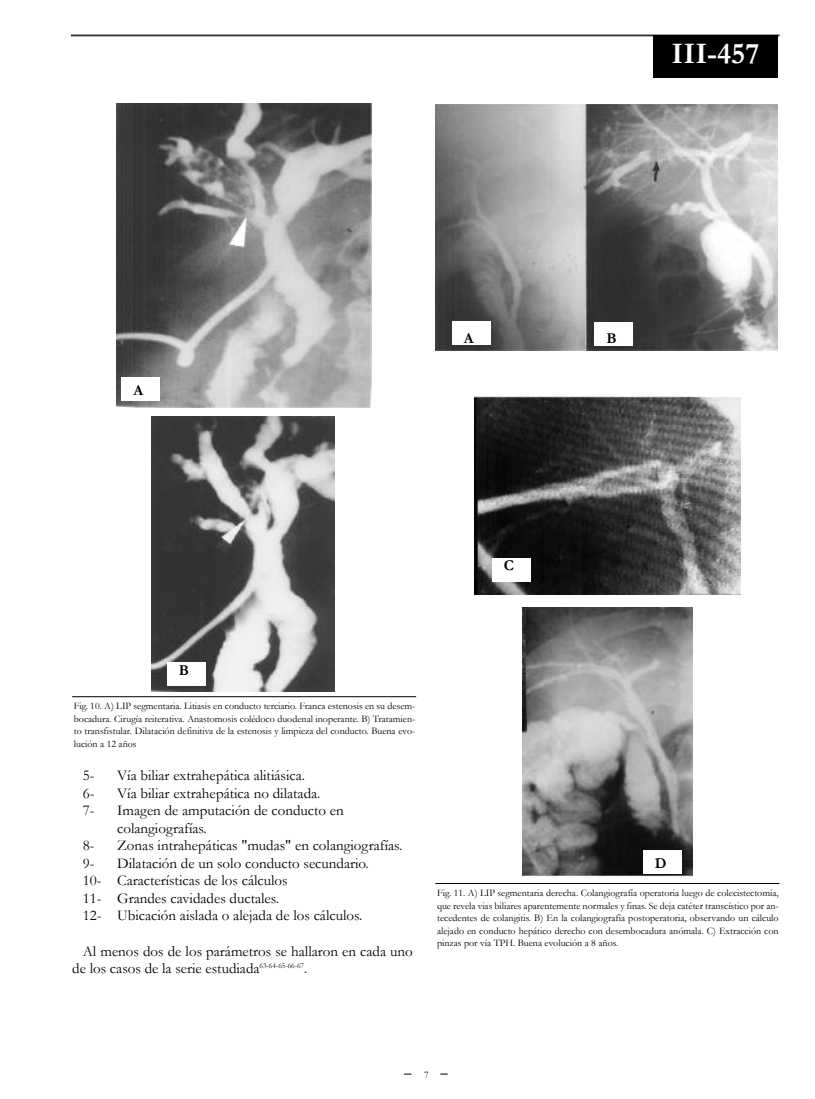
<style>
.page{position:relative;width:815px;height:1099px;background:#fff}
.page>*{position:absolute;margin:0;border:0;box-sizing:border-box;transform-origin:0 0}
.t1{font:700 30px "Garamond";color:#fff}
.t2{font:15px/17.5px "Garamond";color:#000}
.t3{font:700 15px "Garamond";color:#000}
.t4{font:10px/12.5px "Garamond";color:#000;text-align:justify}
</style>
<div class="page">
<hr style="left:71px;top:34px;width:709px;height:2px;background:#333">
<div style="left:653px;top:35px;width:124px;height:43px;background:#000"></div>
<hr style="left:435px;top:883px;width:344px;height:1px;background:#000">
<img style="left:435px;top:104px;width:343px;height:246px">
<img style="left:474px;top:397px;width:266px;height:198px">
<img style="left:523px;top:607px;width:169px;height:269px">
<hr style="left:72px;top:696px;width:344px;height:1px;background:#000">
<img style="left:117px;top:103px;width:255px;height:305px">
<img style="left:151px;top:416px;width:183px;height:275px">
<div style="left:122px;top:377px;width:38px;height:24px;background:#fff"></div>
<div style="left:167px;top:662px;width:38px;height:24px;background:#fff"></div>
<div style="left:452px;top:321px;width:38px;height:24px;background:#fff"></div>
<div style="left:595px;top:322px;width:38px;height:24px;background:#fff"></div>
<div style="left:492px;top:557px;width:38px;height:24px;background:#fff"></div>
<div style="left:643px;top:849px;width:39px;height:24px;background:#fff"></div>
<h1 class="t1" style="left:672px;top:37px;width:89px">III-457</h1>
<h2 class="t3" style="left:133px;top:382px;width:11px">A</h2>
<h2 class="t3" style="left:464px;top:330px;width:11px">A</h2>
<h2 class="t3" style="left:606px;top:330px;width:12px">B</h2>
<h2 class="t3" style="left:504px;top:557px;width:12px">C</h2>
<h2 class="t3" style="left:179px;top:662px;width:12px">B</h2>
<p class="t4" style="left:74px;top:700px;width:343px">Fig. 10. A) LIP segmentaria. Litiasis en conducto terciario. Franca estenosis en su desem&shy;bocadura. Cirugía reiterativa. Anastomosis colédoco duodenal inoperante. B) Tratamien&shy;to transfistular. Dilatación definitiva de la estenosis y limpieza del conducto. Buena evo&shy;lución a 12 años</p>
<h2 class="t2" style="left:83px;top:767px;width:13px">5-</h2>
<h2 class="t2" style="left:117px;top:767px;width:189px">Vía biliar extrahepática alitiásica.</h2>
<h2 class="t2" style="left:83px;top:784px;width:13px">6-</h2>
<h2 class="t2" style="left:117px;top:784px;width:205px">Vía biliar extrahepática no dilatada.</h2>
<h2 class="t2" style="left:83px;top:802px;width:13px">7-</h2>
<h2 class="t2" style="left:117px;top:802px;width:228px">Imagen de amputación de conducto en colangiografías.</h2>
<h2 class="t2" style="left:83px;top:837px;width:13px">8-</h2>
<h2 class="t2" style="left:117px;top:837px;width:287px">Zonas intrahepáticas "mudas" en colangiografías.</h2>
<h2 class="t2" style="left:83px;top:854px;width:13px">9-</h2>
<h2 class="t2" style="left:83px;top:854px;width:287px;text-indent:34px">Dilatación de un solo conducto secundario.<br>10- Características de los cálculos<br>11- Grandes cavidades ductales.<br>12- Ubicación aislada o alejada de los cálculos.</h2>
<h2 class="t2" style="left:72px;top:942px;width:342px;text-indent:11px">Al menos dos de los parámetros se hallaron en cada uno de los casos de la serie estudiada<sup>63-64-65-66-67</sup>.</h2>
<h2 class="t3" style="left:655px;top:855px;width:13px">D</h2>
<p class="t4" style="left:437px;top:886px;width:343px">Fig. 11. A) LIP segmentaria derecha. Colangiografía operatoria luego de colecistectomía, que revela vias biliares aparentemente normales y finas. Se deja catéter transcístico por an&shy;tecedentes de colangitis. B) En la colangiografía postoperatoria, observando un cálculo alejado en conducto hepático derecho con desembocadura anómala. C) Extracción con pinzas por vía TPH. Buena evolución a 8 años.</p>
<p class="t4" style="left:424px;top:1068px;width:6px">7</p>
</div>
